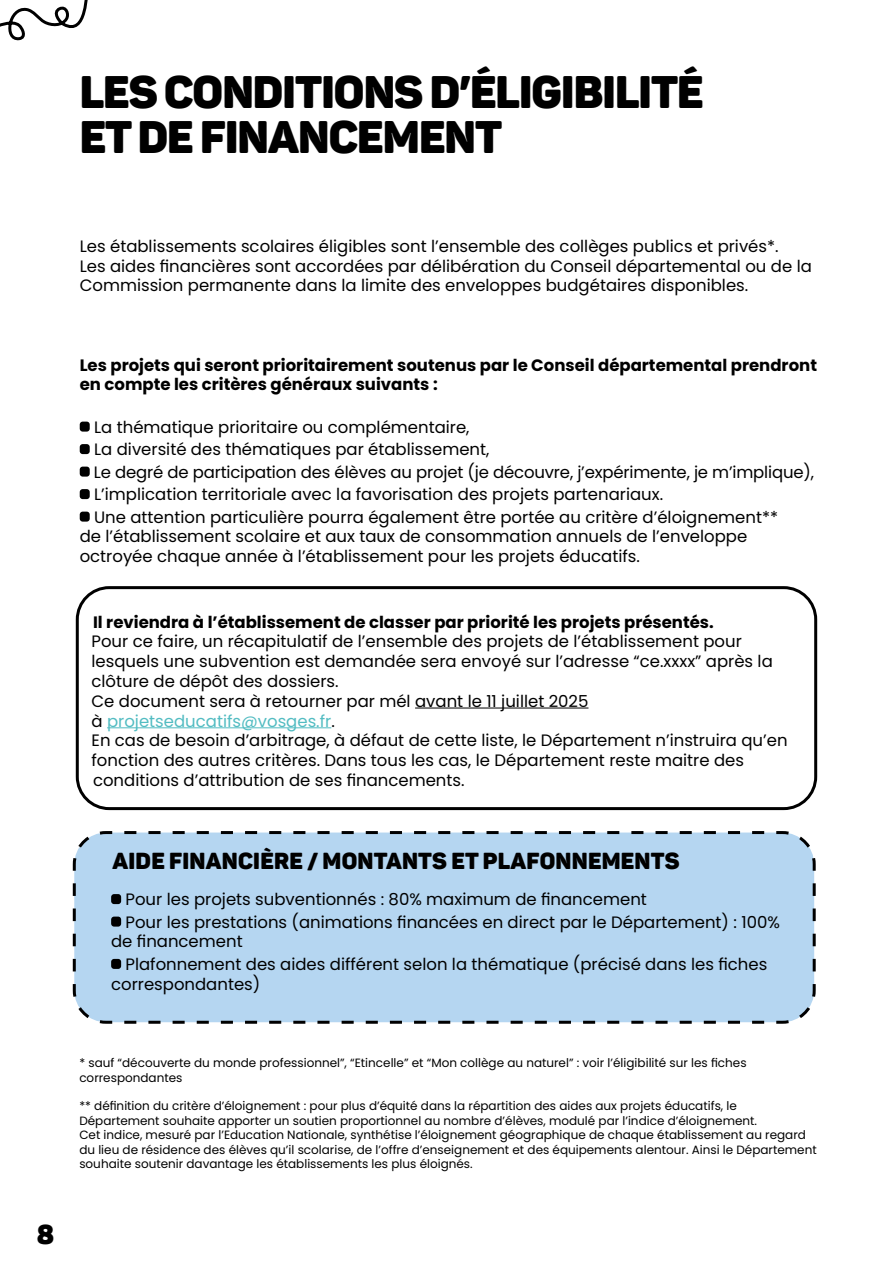
<style>
.page{position:relative;width:893px;height:1263px;background:#fff}
.page>*{position:absolute;margin:0;border:0;box-sizing:border-box;transform-origin:0 0}
.t1{font:45px/45px "Panton Black Caps";letter-spacing:-.02em;color:#000}
.t2{font:900 27px "Panton";color:#000}
.t3{font:22.95px "Panton Black Caps";letter-spacing:.01em;color:#000}
.t4{font:16.5px/19.8px "Poppins";color:#000}
.t5{font:700 16.5px/19.8px "Poppins";color:#000}
.t6{font:12px/14.4px "Poppins";color:#000}
.s1{color:#52bcc2}
</style>
<div class="page">
<svg style="left:0;top:0;width:88px;height:41px"></svg>
<div style="left:80px;top:422px;width:10px;height:10px;background:#000;border-radius:3px"></div>
<div style="left:80px;top:444px;width:10px;height:10px;background:#000;border-radius:3px"></div>
<div style="left:80px;top:467px;width:10px;height:10px;background:#000;border-radius:3px"></div>
<div style="left:80px;top:489px;width:10px;height:10px;background:#000;border-radius:3px"></div>
<div style="left:80px;top:512px;width:10px;height:10px;background:#000;border-radius:3px"></div>
<hr style="left:415px;top:708px;width:173px;height:1px;background:#000">
<hr style="left:107px;top:727px;width:224px;height:1px;background:#52bcc2">
<div style="left:76px;top:586px;width:741px;height:224px;border:3px solid #000;border-radius:32px"></div>
<div style="left:72px;top:831px;width:744px;height:193px;background:#b5d6f1"></div>
<div style="left:111px;top:894px;width:10px;height:10px;background:#000;border-radius:3px"></div>
<div style="left:111px;top:916px;width:10px;height:10px;background:#000;border-radius:3px"></div>
<div style="left:111px;top:959px;width:10px;height:10px;background:#000;border-radius:3px"></div>
<h1 class="t1" style="left:80px;top:69px;width:625px">LES CONDITIONS D’ÉLIGIBILITÉ<br>ET DE FINANCEMENT</h1>
<h2 class="t2" style="left:37px;top:1217px;width:19px">8</h2>
<p class="t4" style="left:80px;top:236px;width:734px">Les établissements scolaires éligibles sont l’ensemble des collèges publics et privés*.<br>Les aides financières sont accordées par délibération du Conseil départemental ou de la<br>Commission permanente dans la limite des enveloppes budgétaires disponibles.</p>
<p class="t5" style="left:80px;top:355px;width:739px">Les projets qui seront prioritairement soutenus par le Conseil départemental prendront en compte les critères généraux suivants :</p>
<p class="t4" style="left:94px;top:416px;width:722px;line-height:22.5px">La thématique prioritaire ou complémentaire,<br>La diversité des thématiques par établissement,<br>Le degré de participation des élèves au projet (je découvre, j’expérimente, je m’implique), L’implication territoriale avec la favorisation des projets partenariaux.<br>Une attention particulière pourra également être portée au critère d’éloignement**</p>
<p class="t4" style="left:80px;top:527px;width:669px">de l’établissement scolaire et aux taux de consommation annuels de l’enveloppe octroyée chaque année à l’établissement pour les projets éducatifs.</p>
<p class="t5" style="left:93px;top:612px;width:622px">Il reviendra à l’établissement de classer par priorité les projets présentés.</p>
<p class="t4" style="left:92px;top:632px;width:697px">Pour ce faire, un récapitulatif de l’ensemble des projets de l’établissement pour lesquels une subvention est demandée sera envoyé sur l’adresse “ce.xxxx” après la clôture de dépôt des dossiers.<br>Ce document sera à retourner par mél avant le 11 juillet 2025<br>à <span class="s1">projetseducatifs@vosges.fr</span>.<br>En cas de besoin d’arbitrage, à défaut de cette liste, le Département n’instruira qu’en fonction des autres critères. Dans tous les cas, le Département reste maitre des conditions d’attribution de ses financements.</p>
<h3 class="t3" style="left:113px;top:846px;width:569px">AIDE FINANCIÈRE / MONTANTS ET PLAFONNEMENTS</h3>
<p class="t4" style="left:126px;top:888px;width:656px;line-height:22.5px">Pour les projets subventionnés : 80% maximum de financement<br>Pour les prestations (animations financées en direct par le Département) : 100%</p>
<p class="t4" style="left:126px;top:930px;width:643px;line-height:22.5px;text-indent:-14px">de financement<br>Plafonnement des aides différent selon la thématique (précisé dans les fiches</p>
<p class="t4" style="left:111px;top:974px;width:151px">correspondantes)</p>
<p class="t6" style="left:79px;top:1056px;width:669px">* sauf “découverte du monde professionnel”, “Etincelle” et “Mon collège au naturel” : voir l’éligibilité sur les fiches correspondantes</p>
<p class="t6" style="left:79px;top:1099px;width:739px">** définition du critère d’éloignement : pour plus d’équité dans la répartition des aides aux projets éducatifs, le Département souhaite apporter un soutien proportionnel au nombre d’élèves, modulé par l’indice d’éloignement.<br>Cet indice, mesuré par l’Education Nationale, synthétise l’éloignement géographique de chaque établissement au regard du lieu de résidence des élèves qu’il scolarise, de l’offre d’enseignement et des équipements alentour. Ainsi le Département souhaite soutenir davantage les établissements les plus éloignés.</p>
</div>
